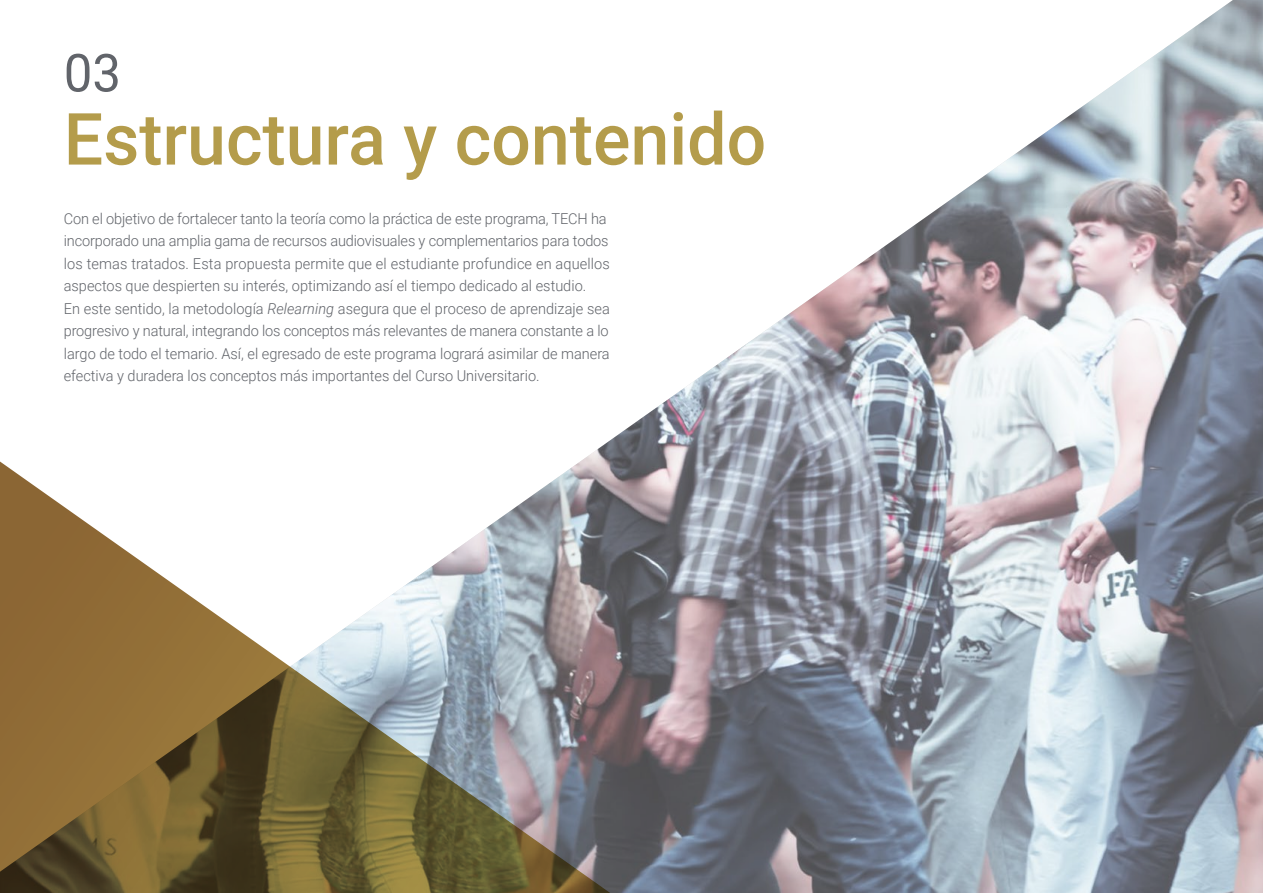
<style>
.page{position:relative;width:1263px;height:893px;background:#fff}
.page>*{position:absolute;margin:0;border:0;box-sizing:border-box;transform-origin:0 0}
.t1{font:500 72px "Roboto";color:#b49c4b}
.t2{font:52.5px "Roboto";color:#61646a}
.t3{font:300 15px/22.5px "Roboto";color:#61646a}
.s1{font-style:italic}
</style>
<div class="page">
<img style="left:602px;top:0;width:661px;height:893px">
<svg style="left:0;top:446px;width:640px;height:447px"></svg>
<h2 class="t2" style="left:64px;top:36px;width:59px">03</h2>
<h1 class="t1" style="left:64px;top:89px;width:704px">Estructura y contenido</h1>
<p class="t3" style="left:64px;top:207px;width:548px">Con el objetivo de fortalecer tanto la teoría como la práctica de este programa, TECH ha incorporado una amplia gama de recursos audiovisuales y complementarios para todos los temas tratados. Esta propuesta permite que el estudiante profundice en aquellos aspectos que despierten su interés, optimizando así el tiempo dedicado al estudio.<br>En este sentido, la metodología <span class="s1">Relearning</span> asegura que el proceso de aprendizaje sea progresivo y natural, integrando los conceptos más relevantes de manera constante a lo largo de todo el temario. Así, el egresado de este programa logrará asimilar de manera efectiva y duradera los conceptos más importantes del Curso Universitario.</p>
</div>
